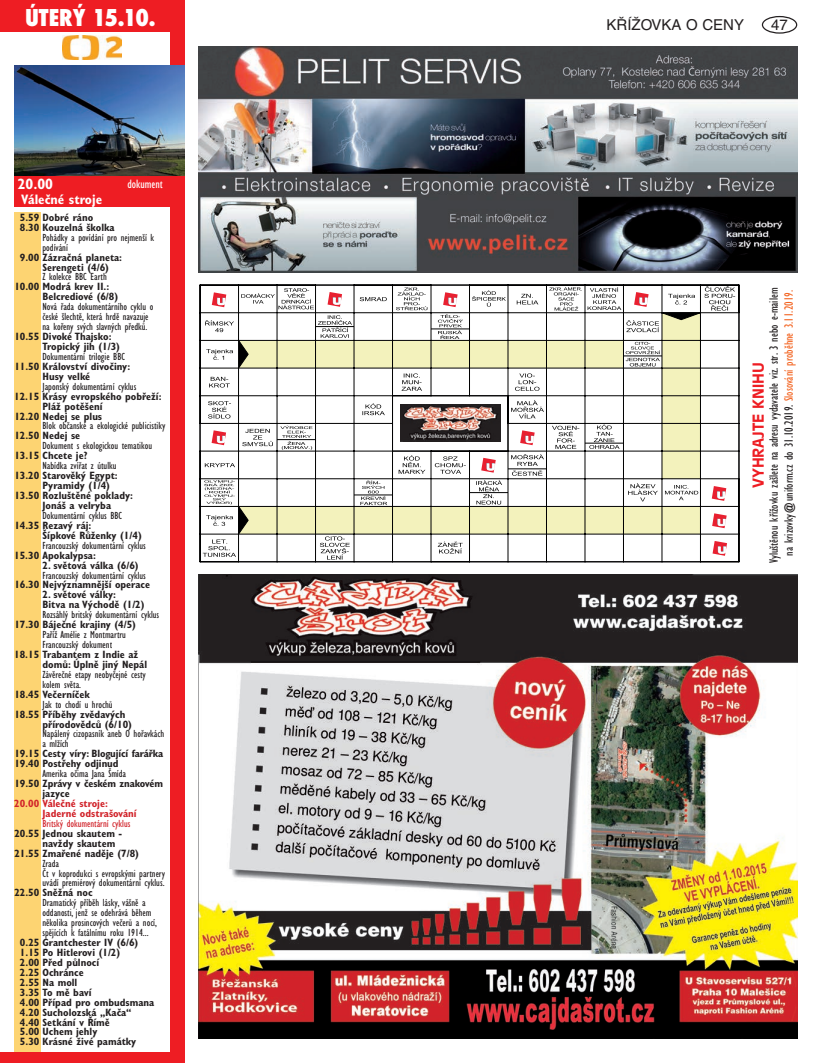
<style>
.page{position:relative;width:815px;height:1063px;background:#fff}
.page>*{position:absolute;margin:0;border:0;box-sizing:border-box;transform-origin:0 0}
.t1{font:800 condensed 22.5px "Futura";color:#fff}
.t2{font:15px "Helvetica CE";color:#231f20}
.t3{font:700 15px "Antique Olive CE";color:#ee1d23}
.t4{font:700 condensed 15px "Gill Sans CE";color:#fff}
.t5{font:700 condensed 13.75px "Gill Sans CE";color:#fff}
.t6{font:condensed 12.5px/15px "Gill Sans CE";color:#231f20;text-align:center}
.t7{font:condensed 12.5px "Gill Sans CE";color:#fff}
.t8{font:700 condensed 10.62px/9.9px "Gill Sans CE";color:#231f20}
.t9{font:condensed 10.62px/9.9px "Gill Sans CE";color:#231f20}
.t10{font:700 condensed 10.62px/9.9px "Gill Sans CE";color:#d1232a}
.t11{font:condensed 10.62px "Gill Sans CE";color:#d1232a}
.s1{color:#f36421}
</style>
<div class="page">
<div style="left:762px;top:16px;width:35px;height:18px;border:1px solid #231f20;border-radius:50%"></div>
<div style="left:0;top:0;width:184px;height:32px;background:#ee1d23"></div>
<div style="left:14px;top:175px;width:167px;height:32px;background:#ee1d23"></div>
<img style="left:63px;top:35px;width:58px;height:24px">
<div style="left:170px;top:0;width:14px;height:1063px;background:#ee1d23"></div>
<div style="left:0;top:1052px;width:184px;height:11px;background:#ee1d23"></div>
<div style="left:14px;top:213px;width:27px;height:839px;background:#fdd472"></div>
<img style="left:14px;top:66px;width:170px;height:109px">
<img style="left:198px;top:574px;width:599px;height:464px">
<img style="left:198px;top:46px;width:599px;height:227px">
<hr style="left:239px;top:562px;width:38px;height:1px;background:#000001">
<hr style="left:546px;top:562px;width:39px;height:1px;background:#000001">
<hr style="left:354px;top:562px;width:39px;height:1px;background:#000001">
<hr style="left:393px;top:562px;width:38px;height:1px;background:#000001">
<hr style="left:508px;top:562px;width:38px;height:1px;background:#000001">
<hr style="left:623px;top:562px;width:39px;height:1px;background:#000001">
<hr style="left:469px;top:562px;width:39px;height:1px;background:#000001">
<hr style="left:585px;top:562px;width:38px;height:1px;background:#000001">
<hr style="left:662px;top:562px;width:38px;height:1px;background:#000001">
<hr style="left:277px;top:562px;width:39px;height:1px;background:#000001">
<svg style="left:200px;top:285px;width:540px;height:277px"></svg>
<img style="left:400px;top:405px;width:101px;height:36px">
<h1 class="t1" style="left:25px;top:2px;width:132px">ÚTERÝ 15.10.</h1>
<h2 class="t4" style="left:18px;top:175px;width:37px">20.00</h2>
<p class="t5" style="left:21px;top:191px;width:82px">Válečné stroje</p>
<p class="t7" style="left:127px;top:176px;width:37px">dokument</p>
<p class="t8" style="left:20px;top:212px;width:96px">5.59 Dobré ráno<br>8.30 Kouzelná školka</p>
<p class="t9" style="left:43px;top:232px;width:113px">Pohádky a povídání pro nejmenší k podívání</p>
<p class="t8" style="left:43px;top:252px;width:81px;text-indent:-23px">9.00 Zázračná planeta:<br>Serengeti (4/6)</p>
<p class="t9" style="left:43px;top:272px;width:66px">Z kolekce BBC Earth</p>
<p class="t8" style="left:43px;top:282px;width:77px;text-indent:-28px">10.00 Modrá krev II.:<br>Belcrediové (6/8)</p>
<p class="t9" style="left:43px;top:302px;width:112px">Nová řada dokumentárního cyklu o české šlechtě, která hrdě navazuje na kořeny svých slavných předků.</p>
<p class="t8" style="left:43px;top:332px;width:79px;text-indent:-28px">10.55 Divoké Thajsko:<br>Tropický jih (1/3)</p>
<p class="t9" style="left:43px;top:351px;width:84px">Dokumentární trilogie BBC</p>
<p class="t8" style="left:43px;top:361px;width:89px;text-indent:-28px">11.50 Království divočiny:<br>Husy velké</p>
<p class="t9" style="left:43px;top:381px;width:95px">Japonský dokumentární cyklus</p>
<p class="t8" style="left:14px;top:391px;width:149px">12.15 Krásy evropského pobřeží:</p>
<p class="t8" style="left:43px;top:401px;width:61px">Pláž potěšení</p>
<p class="t8" style="left:14px;top:411px;width:89px">12.20 Nedej se plus</p>
<p class="t9" style="left:43px;top:421px;width:124px">Blok občanské a ekologické publicistiky</p>
<p class="t8" style="left:14px;top:431px;width:67px">12.50 Nedej se</p>
<p class="t9" style="left:43px;top:441px;width:111px">Dokument s ekologickou tematikou</p>
<p class="t8" style="left:14px;top:451px;width:75px">13.15 Chcete je?</p>
<p class="t9" style="left:43px;top:461px;width:76px">Nabídka zvířat z útulku</p>
<p class="t8" style="left:14px;top:471px;width:105px">13.20 Starověký Egypt:</p>
<p class="t8" style="left:43px;top:481px;width:69px">Pyramidy (1/4)</p>
<p class="t8" style="left:14px;top:491px;width:120px">13.50 Rozluštěné poklady:</p>
<p class="t8" style="left:43px;top:500px;width:70px">Jonáš a velryba</p>
<p class="t9" style="left:43px;top:510px;width:81px">Dokumentární cyklus BBC</p>
<p class="t8" style="left:43px;top:520px;width:101px;text-indent:-28px">14.35 Rezavý ráj:<br>Šípkové Růženky (1/4)</p>
<p class="t9" style="left:43px;top:540px;width:105px">Francouzský dokumentární cyklus</p>
<p class="t8" style="left:14px;top:550px;width:83px">15.30 Apokalypsa:</p>
<p class="t8" style="left:43px;top:560px;width:98px">2. světová válka (6/6)</p>
<p class="t9" style="left:43px;top:570px;width:105px">Francouzský dokumentární cyklus</p>
<p class="t8" style="left:14px;top:580px;width:137px">16.30 Nejvýznamnější operace</p>
<p class="t8" style="left:43px;top:590px;width:104px">2. světové války:<br>Bitva na Východě (1/2)</p>
<p class="t9" style="left:43px;top:610px;width:118px">Rozsáhlý britský dokumentární cyklus</p>
<p class="t8" style="left:14px;top:620px;width:123px">17.30 Báječné krajiny (4/5)</p>
<p class="t9" style="left:43px;top:630px;width:85px">Paříž Amélie z Montmartru<br>Francouzský dokument</p>
<p class="t8" style="left:43px;top:649px;width:106px;text-indent:-28px">18.15 Trabantem z Indie až domů: Úplně jiný Nepál</p>
<p class="t9" style="left:43px;top:669px;width:105px">Závěrečné etapy neobyčejné cesty kolem světa.</p>
<p class="t8" style="left:14px;top:689px;width:77px">18.45 Večerníček</p>
<p class="t9" style="left:43px;top:699px;width:72px">Jak to chodí u hrochů</p>
<p class="t8" style="left:43px;top:709px;width:91px;text-indent:-28px">18.55 Příběhy zvědavých přírodovědců (6/10)</p>
<p class="t9" style="left:43px;top:729px;width:123px">Napálený cizopasník aneb O hořavkách a mlžích</p>
<p class="t8" style="left:14px;top:749px;width:151px">19.15 Cesty víry: Blogující farářka<br>19.40 Postřehy odjinud</p>
<p class="t9" style="left:43px;top:769px;width:85px">Amerika očima Jana Šmída</p>
<p class="t8" style="left:43px;top:779px;width:122px;text-indent:-28px">19.50 Zprávy v českém znakovém jazyce</p>
<p class="t10" style="left:43px;top:799px;width:96px;text-indent:-28px">20.00 Válečné stroje:<br>Jaderné odstrašování</p>
<p class="t11" style="left:43px;top:817px;width:89px">Britský dokumentární cyklus</p>
<p class="t8" style="left:14px;top:828px;width:109px">20.55 Jednou skautem -</p>
<p class="t8" style="left:43px;top:838px;width:74px">navždy skautem</p>
<p class="t8" style="left:14px;top:848px;width:126px">21.55 Zmařené naděje (7/8)</p>
<p class="t9" style="left:43px;top:858px;width:124px">Zrada<br>Čt v koprodukci s evropskými partnery uvádí premiérový dokumentární cyklus.</p>
<p class="t8" style="left:14px;top:888px;width:80px">22.50 Sněžná noc</p>
<p class="t9" style="left:43px;top:898px;width:116px">Dramatický příběh lásky, vášně a oddanosti, jenž se odehrává během několika prosincových večerů a nocí, spějících k fatálnímu roku 1914...</p>
<p class="t8" style="left:20px;top:938px;width:136px">0.25 Grantchester IV (6/6)<br>1.15 Po Hitlerovi (1/2)<br>2.00 Před půlnocí<br>2.25 Ochránce<br>2.55 Na moll<br>3.35 To mě baví<br>4.00 Případ pro ombudsmana<br>4.20 Sucholozská „Kača“<br>4.40 Setkání v Římě<br>5.00 Uchem jehly<br>5.30 Krásné živé památky</p>
<h2 class="t2" style="left:606px;top:16px;width:139px">KŘÍŽOVKA O CENY</h2>
<h2 class="t2" style="left:771px;top:16px;width:18px">47</h2>
<p class="t6" style="left:766px;top:563px;width:277px;rotate:-90deg">Vyluštěnou křížovku zašlete na adresu vydavatele viz. str. 3 nebo e-mailem na krizovky@uniform.cz do 31.10.2019. <span class="s1">Slosování proběhne 3.11.2019.</span></p>
<h2 class="t3" style="left:750px;top:488px;width:127px;rotate:-90deg">VYHRAJTE KNIHU</h2>
</div>
